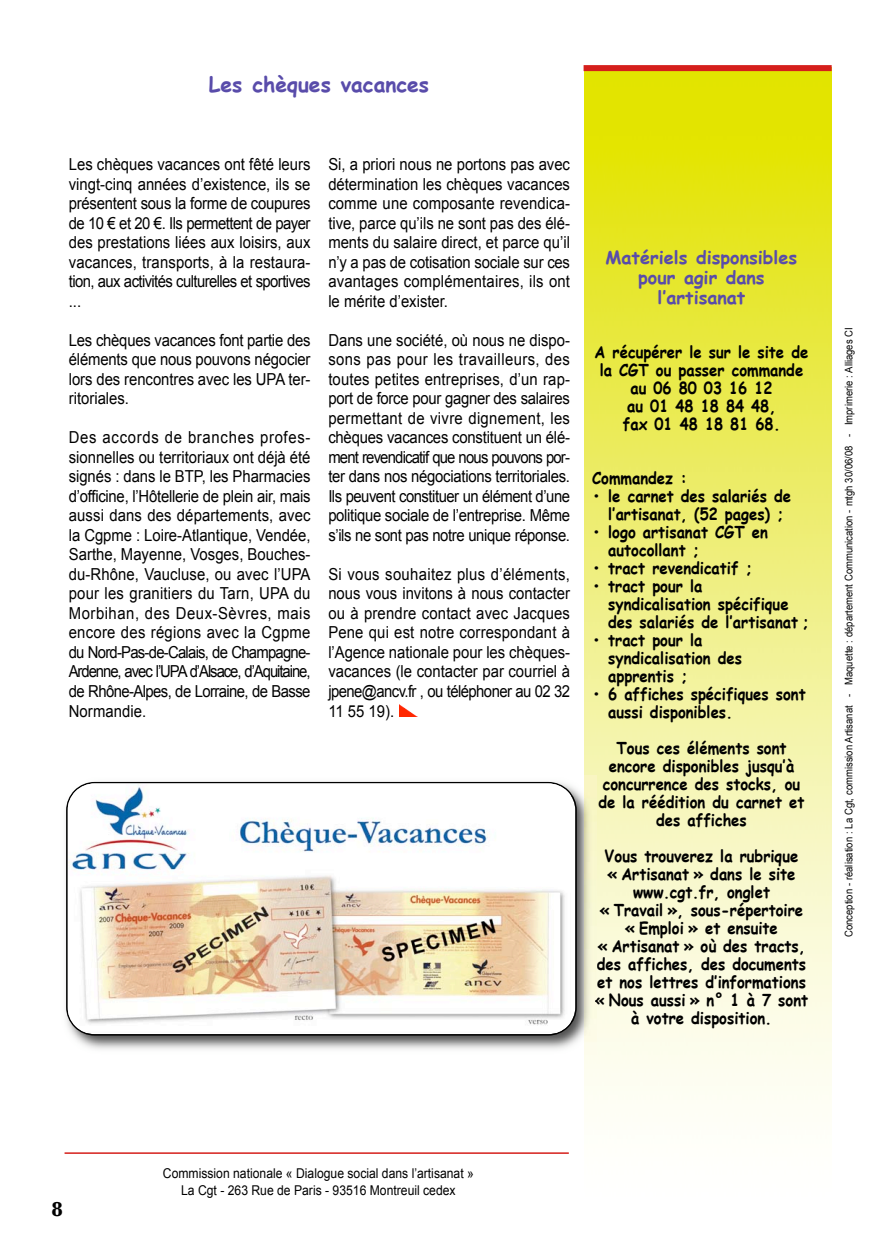
<style>
.page{position:relative;width:894px;height:1256px;background:#fff}
.page>*{position:absolute;margin:0;border:0;box-sizing:border-box;transform-origin:0 0}
.t1{font:700 21px "Comic Sans MS";color:#594caa}
.t2{font:700 21px "Baskerville";color:#000}
.t3{font:700 18px/19.5px "Comic Sans MS";color:#594caa;text-align:center}
.t4{font:16.5px/19.5px "Arial";letter-spacing:-.02em;color:#000;text-align:justify;scale:.9 1}
.t5{font:700 16.5px/18px "Comic Sans MS";color:#000;text-align:center;scale:.9 1}
.t6{font:13.5px/16.5px "Arial";color:#000;text-align:center;scale:.9 1}
.t7{font:10.5px "Arial";color:#000;scale:.9 1}
</style>
<div class="page">
<img style="left:584px;top:71px;width:247px;height:1033px">
<div style="left:583px;top:65px;width:248px;height:6px;background:#d51f1b"></div>
<hr style="left:64px;top:1151px;width:504px;height:2px;background:#d51f1b">
<img style="left:399px;top:704px;width:16px;height:11px">
<img style="left:65px;top:775px;width:531px;height:279px">
<svg style="left:594px;top:997px;width:2px;height:7px"></svg>
<svg style="left:66px;top:781px;width:510px;height:254px"></svg>
<img style="left:69px;top:783px;width:500px;height:248px">
<p class="t1" style="left:209px;top:69px;width:222px">Les chèques vacances</p>
<p class="t4" style="left:69px;top:154px;width:270px">Les chèques vacances ont fêté leurs vingt-cinq années d’existence, ils se présentent sous la forme de coupures de 10 € et 20 €. Ils permettent de payer des prestations liées aux loisirs, aux vacances, transports, à la restaura&shy;tion, aux activités culturelles et sportives ...</p>
<p class="t4" style="left:69px;top:330px;width:270px">Les chèques vacances font partie des éléments que nous pouvons négocier lors des rencontres avec les UPA ter&shy;ritoriales.</p>
<p class="t4" style="left:69px;top:427px;width:270px">Des accords de branches profes&shy;sionnelles ou territoriaux ont déjà été signés : dans le BTP, les Pharmacies d’officine, l’Hôtellerie de plein air, mais aussi dans des départements, avec la Cgpme : Loire-Atlantique, Vendée, Sarthe, Mayenne, Vosges, Bouches&shy;du-Rhône, Vaucluse, ou avec l’UPA pour les granitiers du Tarn, UPA du Morbihan, des Deux-Sèvres, mais encore des régions avec la Cgpme du Nord-Pas-de-Calais, de Champagne-Ardenne, avec l’UPA d’Alsace, d’Aquitaine, de Rhône-Alpes, de Lorraine, de Basse Normandie.</p>
<p class="t4" style="left:328px;top:154px;width:270px">Si, a priori nous ne portons pas avec détermination les chèques vacances comme une composante revendica&shy;tive, parce qu’ils ne sont pas des élé&shy;ments du salaire direct, et parce qu’il n’y a pas de cotisation sociale sur ces avantages complémentaires, ils ont le mérite d’exister.</p>
<p class="t4" style="left:328px;top:330px;width:270px">Dans une société, où nous ne dispo&shy;sons pas pour les travailleurs, des toutes petites entreprises, d’un rap&shy;port de force pour gagner des salaires permettant de vivre dignement, les chèques vacances constituent un élé&shy;ment revendicatif que nous pouvons por&shy;ter dans nos négociations territoriales.<br>Ils peuvent constituer un élément d’une politique sociale de l’entreprise. Même s’ils ne sont pas notre unique réponse.</p>
<p class="t4" style="left:328px;top:564px;width:270px">Si vous souhaitez plus d’éléments, nous vous invitons à nous contacter ou à prendre contact avec Jacques Pene qui est notre correspondant à l’Agence nationale pour les chèques&shy;vacances (le contacter par courriel à jpene@ancv.fr , ou téléphoner au 02 32<br>11 55 19).</p>
<p class="t3" style="left:605px;top:247px;width:193px">Matériels disponsibles pour agir dans l’artisanat</p>
<p class="t5" style="left:594px;top:342px;width:239px">A récupérer le sur le site de la CGT ou passer commande au 06 80 03 16 12<br>au 01 48 18 84 48,<br>fax 01 48 18 81 68.</p>
<p class="t5" style="left:591px;top:468px;width:107px">Commandez :</p>
<p class="t5" style="left:591px;top:486px;width:222px">• le carnet des salariés de l’artisanat, (52 pages) ;</p>
<p class="t5" style="left:608px;top:522px;width:179px;text-align:left;text-indent:-16px">• logo artisanat CGT en autocollant ;</p>
<p class="t5" style="left:591px;top:558px;width:179px">• tract revendicatif ;</p>
<p class="t5" style="left:608px;top:576px;width:224px;text-align:left;text-indent:-16px">• tract pour la syndicalisation spécifique des salariés de l’artisanat ;</p>
<p class="t5" style="left:608px;top:630px;width:150px;text-align:left;text-indent:-16px">• tract pour la syndicalisation des apprentis ;</p>
<p class="t5" style="left:608px;top:684px;width:221px;text-align:left;text-indent:-16px">• 6 affiches spécifiques sont aussi disponibles.</p>
<p class="t5" style="left:598px;top:738px;width:230px">Tous ces éléments sont encore disponibles jusqu’à concurrence des stocks, ou de la réédition du carnet et des affiches</p>
<p class="t5" style="left:594px;top:846px;width:238px">Vous trouverez la rubrique<br>« Artisanat » dans le site www.cgt.fr, onglet<br>« Travail », sous-répertoire « Emploi » et ensuite<br>« Artisanat » où des tracts, des affiches, des documents et nos lettres d’informations « Nous aussi » n° 1 à 7 sont à votre disposition.</p>
<p class="t7" style="left:842px;top:936px;width:678px;rotate:-90deg">Conception - réalisation : La Cgt, commission Artisanat - Maquette : département Communication - mtgh 30/06/08 - Imprimerie : Alliages CI</p>
<p class="t2" style="left:52px;top:1196px;width:13px">8</p>
<p class="t6" style="left:163px;top:1164px;width:347px">Commission nationale « Dialogue social dans l’artisanat »<br>La Cgt - 263 Rue de Paris - 93516 Montreuil cedex</p>
</div>
